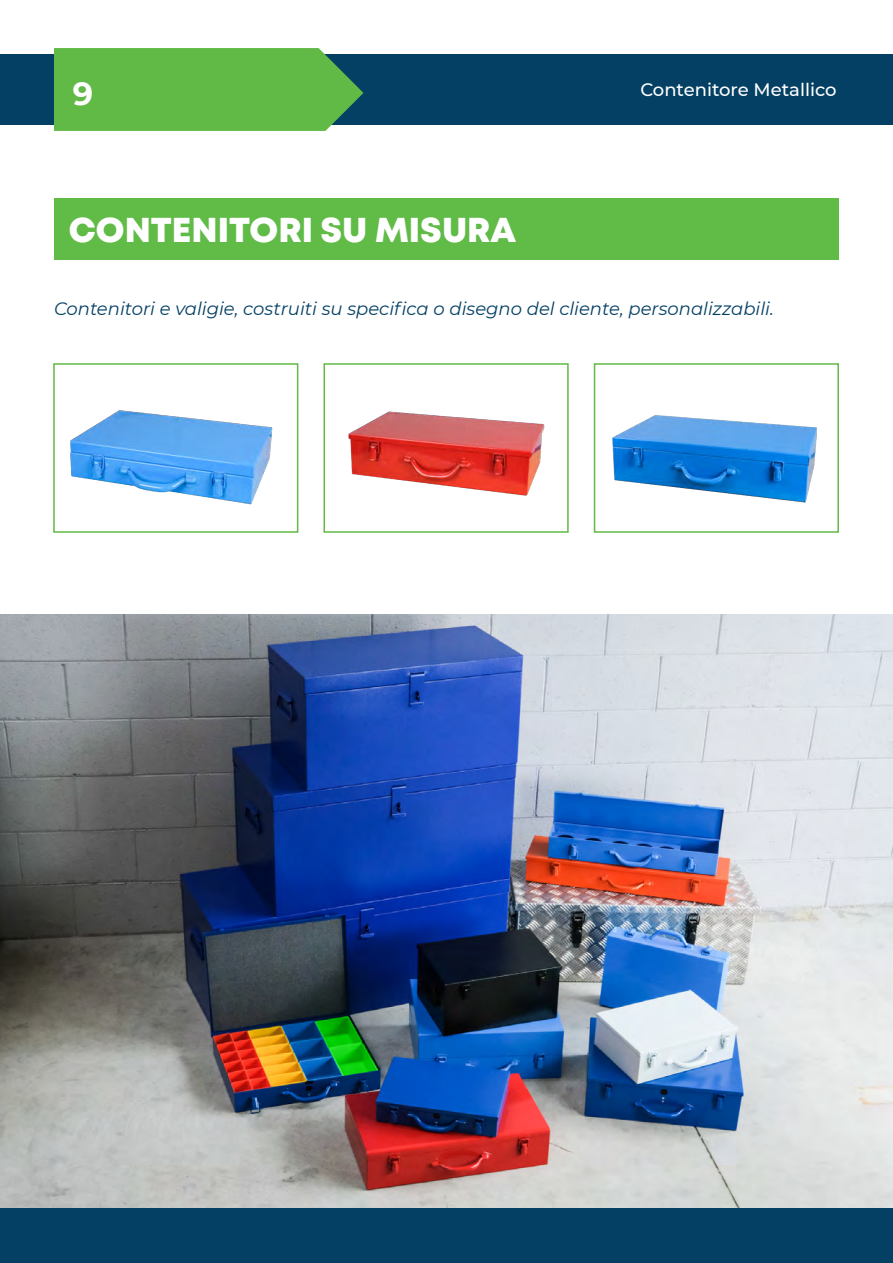
<style>
.page{position:relative;width:893px;height:1263px;background:#fff}
.page>*{position:absolute;margin:0;border:0;box-sizing:border-box;transform-origin:0 0}
.t1{font:34.5px "Mont Heavy DEMO";color:#fff}
.t2{font:700 31.95px "Montserrat";color:#fff}
.t3{font:italic 18px "Montserrat";color:#044064}
.t4{font:500 18px "Montserrat";color:#fff}
</style>
<div class="page">
<div style="left:0;top:54px;width:893px;height:70px;background:#044064"></div>
<svg style="left:54px;top:48px;width:309px;height:83px;background:#5fb44a"></svg>
<div style="left:54px;top:198px;width:785px;height:62px;background:#60bb47"></div>
<img style="left:70px;top:410px;width:203px;height:95px">
<img style="left:298px;top:363px;width:247px;height:170px">
<img style="left:593px;top:363px;width:224px;height:170px">
<div style="left:594px;top:363px;width:245px;height:170px;border:2px solid #61b946"></div>
<div style="left:323px;top:363px;width:246px;height:170px;border:2px solid #61b946"></div>
<div style="left:53px;top:363px;width:245px;height:170px;border:2px solid #61b946"></div>
<img style="left:0;top:615px;width:893px;height:594px">
<div style="left:0;top:1209px;width:893px;height:54px;background:#044064"></div>
<p class="t2" style="left:73px;top:71px;width:22px">9</p>
<p class="t4" style="left:640px;top:77px;width:198px">Contenitore Metallico</p>
<p class="t1" style="left:69px;top:210px;width:449px">CONTENITORI SU MISURA</p>
<p class="t3" style="left:54px;top:296px;width:721px">Contenitori e valigie, costruiti su specifica o disegno del cliente, personalizzabili.</p>
</div>
